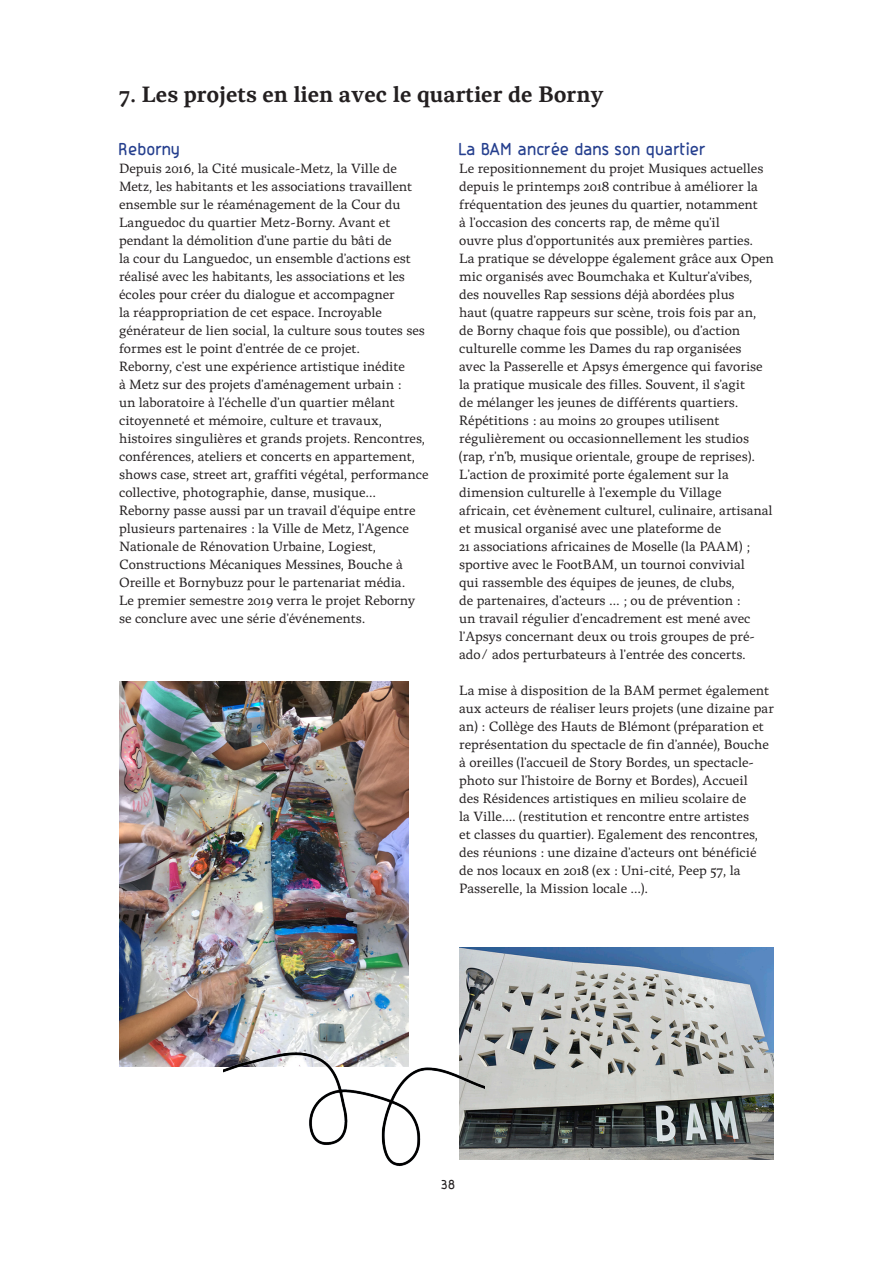
<style>
.page{position:relative;width:893px;height:1263px;background:#fff}
.page>*{position:absolute;margin:0;border:0;box-sizing:border-box;transform-origin:0 0}
.t1{font:700 22.5px "Malaussene Translation";color:#231f20}
.t2{font:500 18px "Friends";color:#253f8e}
.t3{font:13.5px/18px "Malaussene Translation";color:#231f20}
.t4{font:500 13.5px "Friends";color:#231f20}
</style>
<div class="page">
<img style="left:459px;top:947px;width:229px;height:212px">
<img style="left:119px;top:681px;width:289px;height:386px">
<img style="left:223px;top:1030px;width:262px;height:137px">
<img style="left:688px;top:947px;width:86px;height:213px">
<p class="t1" style="left:119px;top:81px;width:486px">7. Les projets en lien avec le quartier de Borny</p>
<p class="t2" style="left:459px;top:140px;width:248px">La BAM ancrée dans son quartier</p>
<p class="t3" style="left:459px;top:160px;width:316px">Le repositionnement du projet Musiques actuelles depuis le printemps 2018 contribue à améliorer la fréquentation des jeunes du quartier, notamment<br>à l’occasion des concerts rap, de même qu’il<br>ouvre plus d’opportunités aux premières parties.<br>La pratique se développe également grâce aux Open mic organisés avec Boumchaka et Kultur’a’vibes, des nouvelles Rap sessions déjà abordées plus<br>haut (quatre rappeurs sur scène, trois fois par an,<br>de Borny chaque fois que possible), ou d’action culturelle comme les Dames du rap organisées<br>avec la Passerelle et Apsys émergence qui favorise la pratique musicale des filles. Souvent, il s’agit<br>de mélanger les jeunes de différents quartiers.<br>Répétitions : au moins 20 groupes utilisent régulièrement ou occasionnellement les studios (rap, r’n’b, musique orientale, groupe de reprises).</p>
<p class="t3" style="left:459px;top:466px;width:315px">L’action de proximité porte également sur la dimension culturelle à l’exemple du Village africain, cet évènement culturel, culinaire, artisanal et musical organisé avec une plateforme de<br>21 associations africaines de Moselle (la PAAM) ; sportive avec le FootBAM, un tournoi convivial<br>qui rassemble des équipes de jeunes, de clubs,<br>de partenaires, d’acteurs … ; ou de prévention :<br>un travail régulier d’encadrement est mené avec l’Apsys concernant deux ou trois groupes de pré&shy;ado/ ados perturbateurs à l’entrée des concerts.</p>
<p class="t3" style="left:459px;top:682px;width:316px">La mise à disposition de la BAM permet également aux acteurs de réaliser leurs projets (une dizaine par an) : Collège des Hauts de Blémont (préparation et représentation du spectacle de fin d’année), Bouche à oreilles (l’accueil de Story Bordes, un spectacle&shy;photo sur l’histoire de Borny et Bordes), Accueil<br>des Résidences artistiques en milieu scolaire de<br>la Ville…. (restitution et rencontre entre artistes<br>et classes du quartier). Egalement des rencontres, des réunions : une dizaine d’acteurs ont bénéficié de nos locaux en 2018 (ex : Uni-cité, Peep 57, la Passerelle, la Mission locale …).</p>
<p class="t2" style="left:119px;top:140px;width:64px">Reborny</p>
<p class="t3" style="left:119px;top:160px;width:307px">Depuis 2016, la Cité musicale-Metz, la Ville de Metz, les habitants et les associations travaillent ensemble sur le réaménagement de la Cour du Languedoc du quartier Metz-Borny. Avant et pendant la démolition d’une partie du bâti de<br>la cour du Languedoc, un ensemble d’actions est réalisé avec les habitants, les associations et les écoles pour créer du dialogue et accompagner<br>la réappropriation de cet espace. Incroyable générateur de lien social, la culture sous toutes ses formes est le point d’entrée de ce projet.</p>
<p class="t3" style="left:119px;top:358px;width:311px">Reborny, c’est une expérience artistique inédite<br>à Metz sur des projets d’aménagement urbain :<br>un laboratoire à l’échelle d’un quartier mêlant citoyenneté et mémoire, culture et travaux, histoires singulières et grands projets. Rencontres, conférences, ateliers et concerts en appartement, shows case, street art, graffiti végétal, performance collective, photographie, danse, musique…</p>
<p class="t3" style="left:119px;top:502px;width:298px">Reborny passe aussi par un travail d’équipe entre plusieurs partenaires : la Ville de Metz, l’Agence Nationale de Rénovation Urbaine, Logiest, Constructions Mécaniques Messines, Bouche à Oreille et Bornybuzz pour le partenariat média.</p>
<p class="t3" style="left:119px;top:592px;width:298px">Le premier semestre 2019 verra le projet Reborny se conclure avec une série d’événements.</p>
<p class="t4" style="left:442px;top:1177px;width:15px">38</p>
</div>
